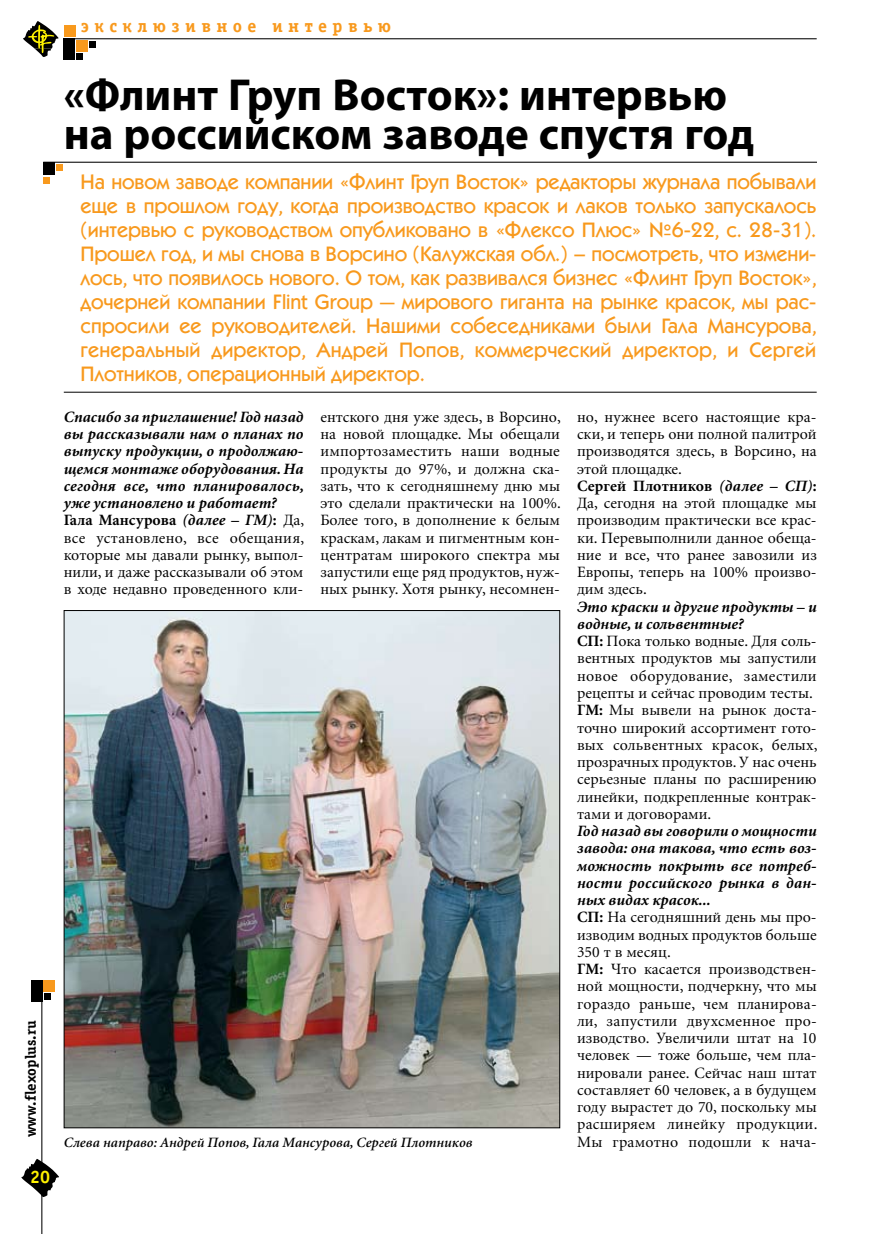
<style>
.page{position:relative;width:872px;height:1234px;background:#fff}
.page>*{position:absolute;margin:0;border:0;box-sizing:border-box;transform-origin:0 0}
.t1{font:700 45px/39px "Myriad Pro";color:#000}
.t2{font:500 21px/24px "Kabel C";color:#f8991d;text-align:justify}
.t3{font:700 18px "Officina Serif C";letter-spacing:.3em;color:#f8991d}
.t4{font:700 18px "Officina Serif C";color:#fff200}
.t5{font:15.75px/17.2px "Minion Cyr";color:#000}
.t6{font:italic 700 15.75px/17.2px "Minion Cyr";color:#000}
.t7{font:700 15px "Officina Serif C";color:#000}
.t8{font:italic 600 14.25px "Minion Cyr";color:#000}
.s1{font-weight:700}
.s2{font-weight:700;font-style:italic}
.s3{font-style:normal}
.s4{font-weight:400;font-style:normal}
</style>
<div class="page">
<svg style="left:23px;top:21px;width:36px;height:36px"></svg>
<div style="left:44px;top:992px;width:6px;height:7px;background:#000"></div>
<div style="left:31px;top:980px;width:11px;height:21px;background:#000"></div>
<div style="left:44px;top:980px;width:11px;height:11px;background:#f8991d"></div>
<hr style="left:41px;top:1000px;width:1px;height:233px;background:#000">
<svg style="left:21px;top:1158px;width:38px;height:38px"></svg>
<div style="left:76px;top:53px;width:7px;height:7px;background:#000"></div>
<svg style="left:90px;top:41px;width:6px;height:6px"></svg>
<div style="left:64px;top:39px;width:11px;height:21px;background:#000"></div>
<div style="left:77px;top:41px;width:11px;height:11px;background:#f8991d"></div>
<div style="left:64px;top:26px;width:11px;height:11px;background:#f8991d"></div>
<hr style="left:64px;top:38px;width:752px;height:1px;background:#000">
<img style="left:66px;top:612px;width:492px;height:513px">
<div style="left:43px;top:177px;width:7px;height:6px;background:#f8991d"></div>
<div style="left:43px;top:162px;width:11px;height:13px;background:#000"></div>
<svg style="left:56px;top:164px;width:6px;height:6px"></svg>
<hr style="left:43px;top:162px;width:773px;height:1px;background:#000">
<hr style="left:64px;top:392px;width:752px;height:1px;background:#000">
<p class="t3" style="left:81px;top:16px;width:312px">эксклюзивное интервью</p>
<p class="t7" style="left:22px;top:1137px;width:118px;rotate:-90deg">www.flexoplus.ru</p>
<p class="t4" style="left:30px;top:1165px;width:22px">20</p>
<h1 class="t1" style="left:64px;top:74px;width:692px">«Флинт Груп Восток»: интервью на российском заводе спустя год</h1>
<p class="t2" style="left:80px;top:169px;width:737px">На новом заводе компании «Флинт Груп Восток» редакторы журнала побывали еще в прошлом году, когда производство красок и лаков только запускалось (интервью с руководством опубликовано в «Флексо Плюс» №6-22, с. 28-31).<br>Прошел год, и мы снова в Ворсино (Калужская обл.) – посмотреть, что измени&shy;лось, что появилось нового. О том, как развивался бизнес «Флинт Груп Восток», дочерней компании Flint Group — мирового гиганта на рынке красок, мы рас&shy;спросили ее руководителей. Нашими собеседниками были Гала Мансурова, генеральный директор, Андрей Попов, коммерческий директор, и Сергей Плотников, операционный директор.</p>
<p class="t5" style="left:577px;top:408px;width:241px">но, нужнее всего настоящие кра&shy;ски, и теперь они полной палитрой производятся здесь, в Ворсино, на этой площадке.<br><span class="s1">Сергей Плотников</span> <span class="s2">(далее – СП)</span><span class="s1">:<br></span>Да, сегодня на этой площадке мы производим практически все крас&shy;ки. Перевыполнили данное обеща&shy;ние и все, что ранее завозили из<br>Европы, теперь на 100% произво&shy;дим здесь.</p>
<p class="t5" style="left:577px;top:597px;width:242px"><span class="s2">Это краски и другие продукты – и водные, и сольвентные?<br></span><span class="s1">СП:</span> Пока только водные. Для соль&shy;вентных продуктов мы запустили новое оборудование, заместили рецепты и сейчас проводим тесты.<br><span class="s1">ГМ:</span> Мы вывели на рынок доста&shy;точно широкий ассортимент гото&shy;вых сольвентных красок, белых, прозрачных продуктов. У нас очень серьезные планы по расширению линейки, подкрепленные контрак&shy;тами и договорами.</p>
<p class="t5" style="left:577px;top:822px;width:242px"><span class="s2">Год назад вы говорили о мощности завода: она такова, что есть воз&shy;можность покрыть все потреб&shy;ности российского рынка в дан&shy;ных видах красок...<br></span><span class="s1">СП:</span> На сегодняшний день мы про&shy;изводим водных продуктов больше<br>350 т в месяц.<br><span class="s1">ГМ:</span> Что касается производствен&shy;ной мощности, подчеркну, что мы гораздо раньше, чем планирова&shy;ли, запустили двухсменное про&shy;изводство. Увеличили штат на 10 человек — тоже больше, чем пла&shy;нировали ранее. Сейчас наш штат составляет 60 человек, а в будущем году вырастет до 70, поскольку мы расширяем линейку продукции.<br>Мы грамотно подошли к нача-</p>
<p class="t6" style="left:64px;top:408px;width:242px">Спасибо за приглашение! Год назад вы рассказывали нам о планах по выпуску продукции, о продолжаю&shy;щемся монтаже оборудования. На сегодня все, что планировалось, уже установлено и работает?<br><span class="s3">Гала Мансурова</span> (далее – ГМ)<span class="s3">:</span> <span class="s4">Да, все установлено, все обещания, которые мы давали рынку, выпол&shy;нили, и даже рассказывали об этом в ходе недавно проведенного кли-</span></p>
<p class="t5" style="left:320px;top:408px;width:242px;text-align:justify">ентского дня уже здесь, в Ворсино, на новой площадке. Мы обещали импортозаместить наши водные продукты до 97%, и должна ска&shy;зать, что к сегодняшнему дню мы это сделали практически на 100%.<br>Более того, в дополнение к белым краскам, лакам и пигментным кон&shy;центратам широкого спектра мы запустили еще ряд продуктов, нуж&shy;ных рынку. Хотя рынку, несомнен-</p>
<p class="t8" style="left:64px;top:1133px;width:410px">Слева направо: Андрей Попов, Гала Мансурова, Сергей Плотников</p>
</div>
